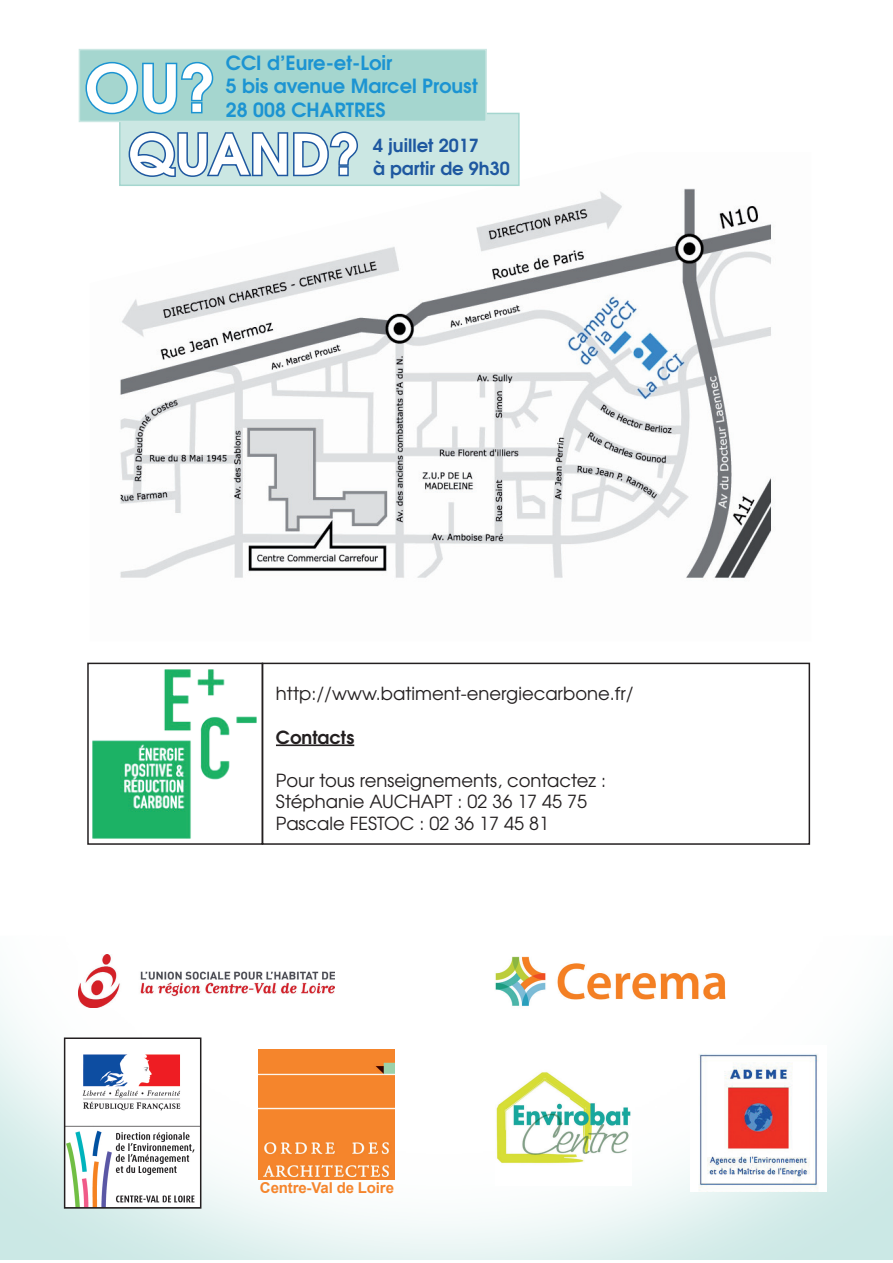
<style>
.page{position:relative;width:893px;height:1263px;background:#fff}
.page>*{position:absolute;margin:0;border:0;box-sizing:border-box;transform-origin:0 0}
.t1{font:700 64.5px "Te X Gyre Adventor";color:#fff}
.t2{font:700 55.5px "Te X Gyre Adventor";color:#fff}
.t3{font:700 19.5px/23.4px "Te X Gyre Adventor";color:#1c94d2}
.t4{font:18px/21.6px "Te X Gyre Adventor";color:#231f20}
.t5{font:700 18px/23.4px "Te X Gyre Adventor";color:#1e58a0}
.t6{font:700 18px "Te X Gyre Adventor";color:#231f20}
.t7{font:700 15px "Arial";letter-spacing:-.01em;color:#f5852c}
</style>
<div class="page">
<img style="left:0;top:662px;width:892px;height:598px">
<img style="left:691px;top:1045px;width:136px;height:146px">
<img style="left:259px;top:1050px;width:136px;height:129px">
<img style="left:67px;top:1040px;width:131px;height:166px">
<div style="left:64px;top:1037px;width:137px;height:172px;border:2px solid #231f20"></div>
<img style="left:120px;top:188px;width:652px;height:391px">
<div style="left:119px;top:113px;width:401px;height:73px;background:#cbe7e3;border:2px solid #a5d6cf"></div>
<div style="left:79px;top:49px;width:408px;height:73px;background:#a5d6cf;border:2px solid #cbe7e3"></div>
<svg style="left:85px;top:61px;width:129px;height:54px"></svg>
<svg style="left:128px;top:131px;width:230px;height:46px"></svg>
<hr style="left:276px;top:744px;width:78px;height:2px;background:#231f20">
<div style="left:262px;top:663px;width:548px;height:182px;border:2px solid #231f20"></div>
<img style="left:90px;top:666px;width:170px;height:176px">
<div style="left:87px;top:663px;width:176px;height:182px;border:2px solid #231f20"></div>
<img style="left:472px;top:944px;width:277px;height:85px">
<img style="left:79px;top:954px;width:256px;height:54px">
<img style="left:496px;top:1050px;width:136px;height:135px">
<p class="t3" style="left:226px;top:49px;width:253px">CCI d’Eure-et-Loir<br>5 bis avenue Marcel Proust<br>28 008 CHARTRES</p>
<p class="t5" style="left:373px;top:132px;width:138px">4 juillet 2017<br>à partir de 9h30</p>
<h1 class="t1" style="left:85px;top:32px;width:133px">OU?</h1>
<h2 class="t2" style="left:128px;top:106px;width:234px">QUAND?</h2>
<p class="t4" style="left:276px;top:682px;width:359px">http://www.batiment-energiecarbone.fr/</p>
<p class="t6" style="left:276px;top:721px;width:80px">Contacts</p>
<p class="t4" style="left:276px;top:768px;width:332px">Pour tous renseignements, contactez :<br>Stéphanie AUCHAPT : 02 36 17 45 75<br>Pascale FESTOC : 02 36 17 45 81</p>
<p class="t7" style="left:260px;top:1177px;width:136px">Centre-Val de Loire</p>
</div>
